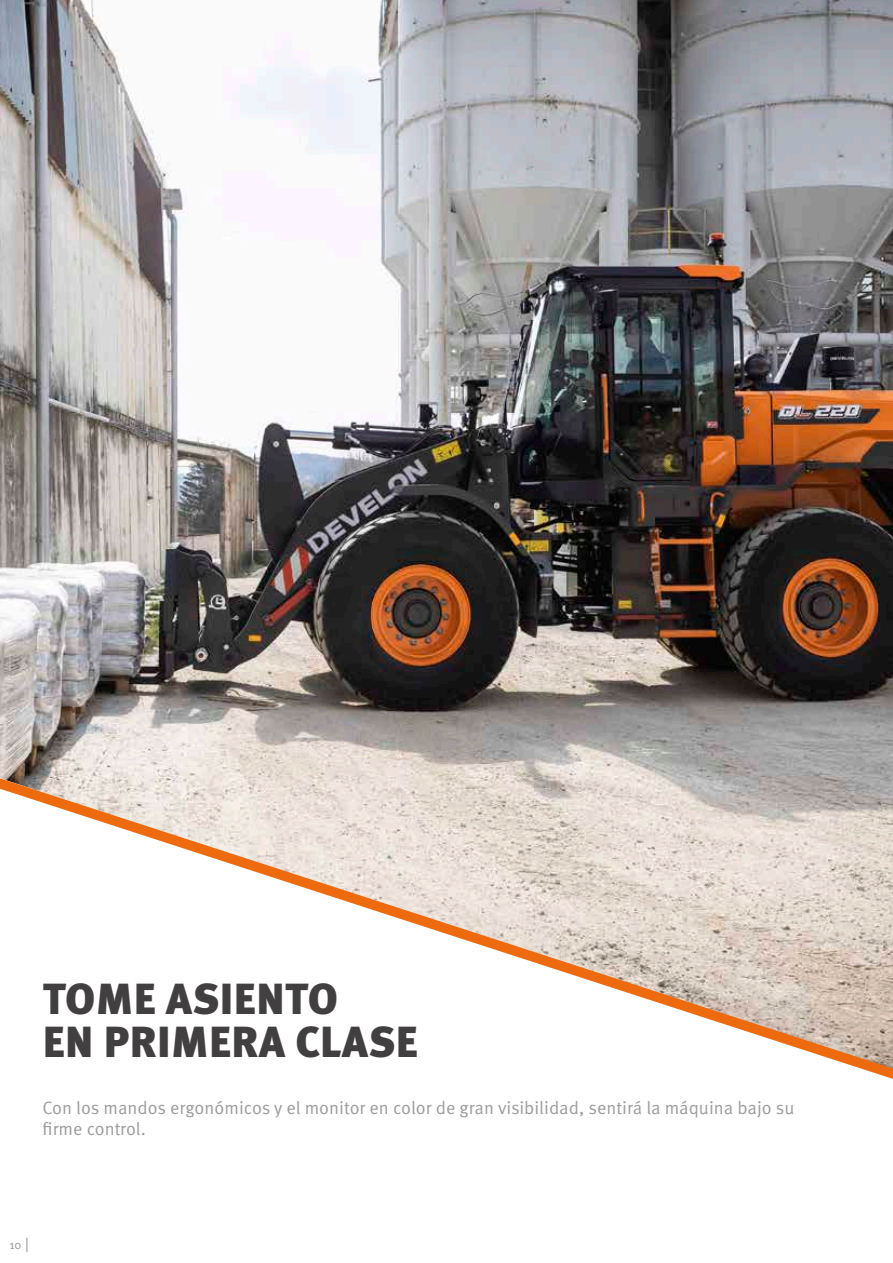
<style>
.page{position:relative;width:893px;height:1263px;background:#fff}
.page>*{position:absolute;margin:0;border:0;box-sizing:border-box;transform-origin:0 0}
.t1{font:900 43.5px/43.5px "Meta Pro";letter-spacing:.01em;color:#423f41}
.t2{font:18px/21.6px "Meta Pro Norm";color:#9c9c9c}
.t3{font:12px "Meta Pro Norm";color:#979296}
.s1{font-size:15px}
</style>
<div class="page">
<img style="left:0;top:0;width:893px;height:778px">
<svg style="left:0;top:778px;width:893px;height:301px"></svg>
<h1 class="t1" style="left:43px;top:975px;width:377px">TOME ASIENTO<br>EN PRIMERA CLASE</h1>
<p class="t2" style="left:43px;top:1095px;width:753px">Con los mandos ergonómicos y el monitor en color de gran visibilidad, sentirá la máquina bajo su firme control.</p>
<p class="t3" style="left:9px;top:1235px;width:21px">10 <span class="s1">|</span></p>
</div>
